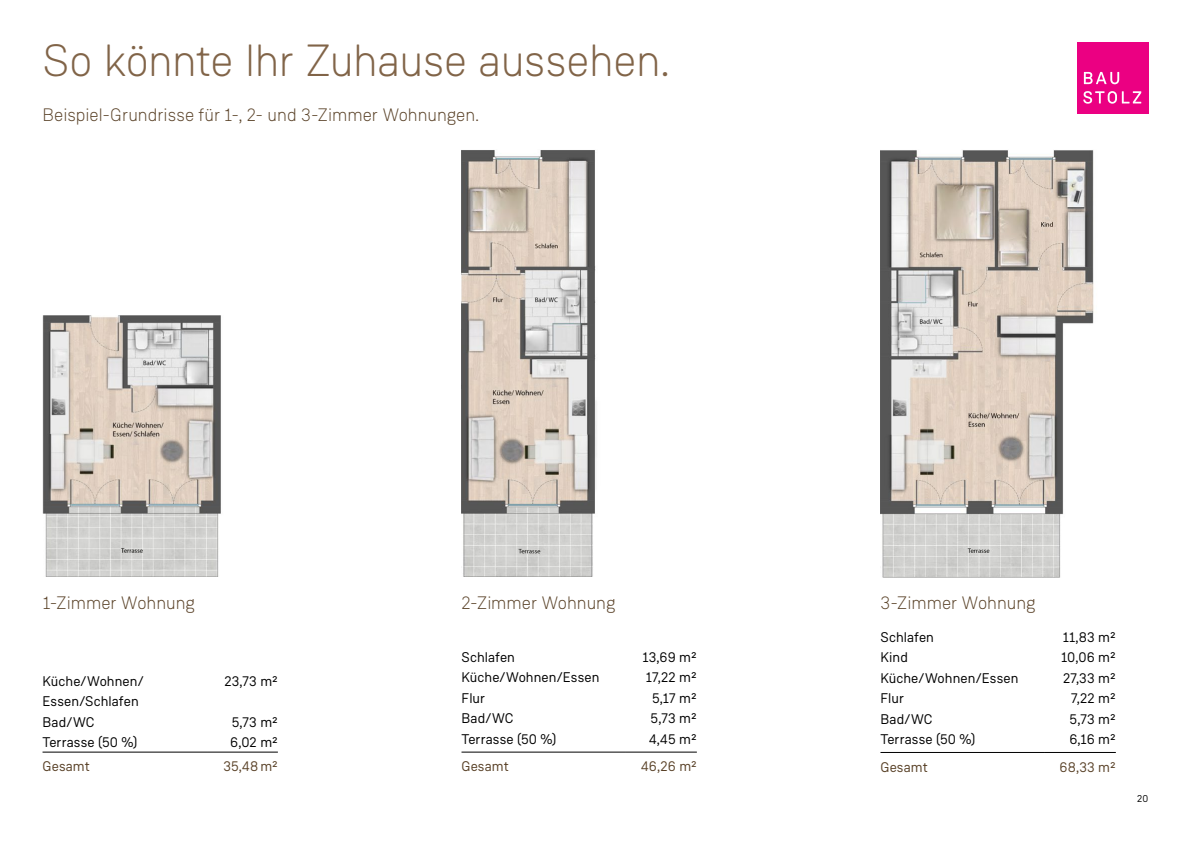
<style>
.page{position:relative;width:1191px;height:842px;background:#fff}
.page>*{position:absolute;margin:0;border:0;box-sizing:border-box;transform-origin:0 0}
.t1{font:300 45px "Weissenhof Grotesk";letter-spacing:-.015em;color:#816448}
.t2{font:300 18px "Weissenhof Grotesk";color:#594127}
.t3{font:14px/20px "Weissenhof Grotesk";letter-spacing:.005em;color:#000}
.t4{font:14px "Weissenhof Grotesk";letter-spacing:.01em;color:#594127}
.t5{font:10px "Weissenhof Grotesk";color:#000}
</style>
<div class="page">
<hr style="left:43px;top:752px;width:164px;height:1px;background:#000">
<hr style="left:207px;top:752px;width:71px;height:1px;background:#000">
<img style="left:43px;top:315px;width:178px;height:262px">
<img style="left:461px;top:150px;width:136px;height:427px">
<hr style="left:461px;top:752px;width:165px;height:1px;background:#000">
<hr style="left:626px;top:752px;width:71px;height:1px;background:#000">
<img style="left:880px;top:150px;width:214px;height:427px">
<hr style="left:880px;top:752px;width:165px;height:1px;background:#000">
<hr style="left:1045px;top:752px;width:70px;height:1px;background:#000">
<div style="left:1076px;top:43px;width:72px;height:71px;background:#eb0082"></div>
<svg style="left:1083px;top:72px;width:58px;height:32px"></svg>
<h1 class="t1" style="left:43px;top:34px;width:628px">So könnte Ihr Zuhause aussehen.</h1>
<p class="t2" style="left:43px;top:104px;width:438px">Beispiel-Grundrisse für 1-, 2- und 3-Zimmer Wohnungen.</p>
<p class="t2" style="left:43px;top:592px;width:153px">1-Zimmer Wohnung</p>
<p class="t2" style="left:461px;top:592px;width:155px">2-Zimmer Wohnung</p>
<p class="t3" style="left:461px;top:647px;width:55px">Schlafen</p>
<p class="t3" style="left:643px;top:647px;width:55px">13,69 m²</p>
<p class="t3" style="left:461px;top:667px;width:139px">Küche/Wohnen/Essen</p>
<p class="t3" style="left:646px;top:667px;width:52px">17,22 m²</p>
<p class="t3" style="left:461px;top:688px;width:25px">Flur</p>
<p class="t3" style="left:652px;top:688px;width:46px">5,17 m²</p>
<p class="t3" style="left:461px;top:708px;width:54px">Bad/WC</p>
<p class="t3" style="left:650px;top:708px;width:48px">5,73 m²</p>
<p class="t3" style="left:461px;top:729px;width:96px">Terrasse (50 %)</p>
<p class="t3" style="left:649px;top:729px;width:49px">4,45 m²</p>
<p class="t4" style="left:461px;top:758px;width:49px">Gesamt</p>
<p class="t4" style="left:641px;top:758px;width:57px">46,26 m²</p>
<p class="t3" style="left:43px;top:671px;width:103px">Küche/Wohnen/<br>Essen/Schlafen</p>
<p class="t3" style="left:224px;top:671px;width:55px">23,73 m²</p>
<p class="t3" style="left:43px;top:712px;width:54px">Bad/WC</p>
<p class="t3" style="left:232px;top:712px;width:48px">5,73 m²</p>
<p class="t3" style="left:43px;top:732px;width:96px">Terrasse (50 %)</p>
<p class="t3" style="left:230px;top:732px;width:49px">6,02 m²</p>
<p class="t4" style="left:43px;top:758px;width:49px">Gesamt</p>
<p class="t4" style="left:223px;top:758px;width:56px">35,48 m²</p>
<p class="t2" style="left:880px;top:592px;width:156px">3-Zimmer Wohnung</p>
<p class="t3" style="left:880px;top:627px;width:55px">Schlafen</p>
<p class="t3" style="left:1063px;top:627px;width:54px">11,83 m²</p>
<p class="t3" style="left:880px;top:647px;width:29px">Kind</p>
<p class="t3" style="left:1061px;top:647px;width:56px">10,06 m²</p>
<p class="t3" style="left:880px;top:668px;width:139px">Küche/Wohnen/Essen</p>
<p class="t3" style="left:1063px;top:668px;width:54px">27,33 m²</p>
<p class="t3" style="left:880px;top:688px;width:25px">Flur</p>
<p class="t3" style="left:1071px;top:688px;width:46px">7,22 m²</p>
<p class="t3" style="left:880px;top:709px;width:54px">Bad/WC</p>
<p class="t3" style="left:1069px;top:709px;width:48px">5,73 m²</p>
<p class="t3" style="left:880px;top:729px;width:96px">Terrasse (50 %)</p>
<p class="t3" style="left:1069px;top:729px;width:48px">6,16 m²</p>
<p class="t4" style="left:880px;top:758px;width:49px">Gesamt</p>
<p class="t4" style="left:1059px;top:758px;width:58px">68,33 m²</p>
<p class="t5" style="left:1137px;top:792px;width:13px">20</p>
</div>
